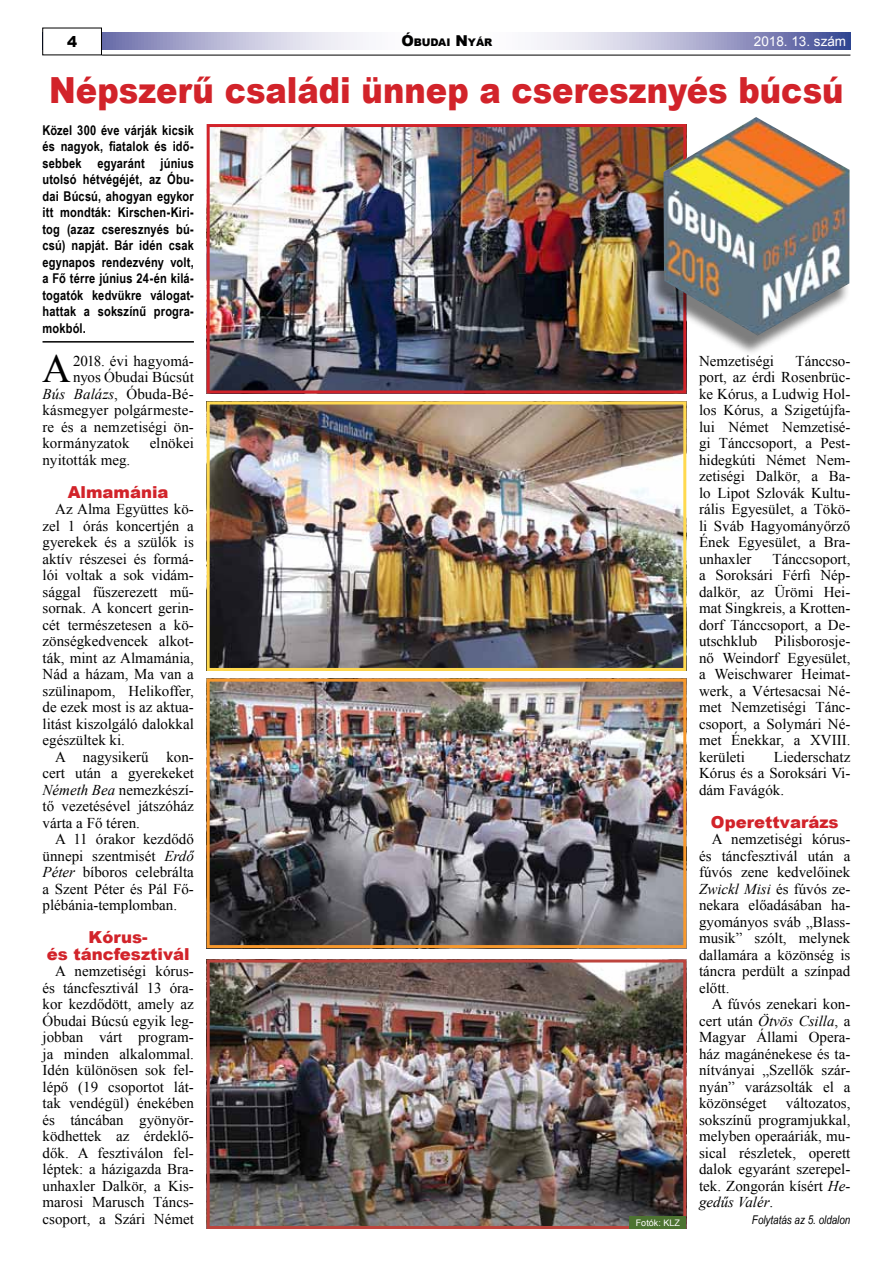
<style>
.page{position:relative;width:893px;height:1263px;background:#fff}
.page>*{position:absolute;margin:0;border:0;box-sizing:border-box;transform-origin:0 0}
.t1{font:39.9px "Times New Roman";color:#000}
.t2{font:900 36px "Arial";color:#d2232a;scale:.89 1}
.t3{font:900 16.5px/16.5px "Arial";color:#d2232a;text-align:center}
.t4{font:15px/16.5px "Times New Roman";color:#000;text-align:justify}
.t5{font:900 15px "Arial";color:#000}
.t6{font:700 13.5px/16.5px "Arial Narrow";letter-spacing:.01em;color:#000;text-align:justify}
.t7{font:13.5px "Arial";color:#fff}
.t8{font:italic 12px "Arial Narrow";color:#000}
.t9{font:900 10.5px "Arial";color:#000}
.t10{font:9px "Arial";color:#fff}
.s1{font-size:15px}
.s2{font-style:italic}
</style>
<div class="page">
<svg style="left:102px;top:33px;width:748px;height:17px"></svg>
<hr style="left:102px;top:55px;width:748px;height:1px;background:#000">
<hr style="left:43px;top:341px;width:151px;height:2px;background:#000">
<img style="left:211px;top:128px;width:471px;height:261px">
<div style="left:207px;top:124px;width:479px;height:269px;border:3px solid #d2232a"></div>
<img style="left:211px;top:405px;width:471px;height:262px">
<div style="left:207px;top:401px;width:479px;height:270px;border:3px solid #ffd94f"></div>
<img style="left:211px;top:683px;width:471px;height:261px">
<div style="left:207px;top:679px;width:479px;height:269px;border:3px solid #f8992d"></div>
<img style="left:211px;top:963px;width:471px;height:262px">
<div style="left:207px;top:959px;width:479px;height:270px;border:3px solid #bd443d"></div>
<div style="left:629px;top:1216px;width:57px;height:13px;background:#4d7331"></div>
<div style="left:647px;top:122px;width:203px;height:234px;background:#000;opacity:.51"></div>
<img style="left:663px;top:117px;width:186px;height:219px">
<p class="t5" style="left:67px;top:31px;width:12px">4</p>
<p class="t9" style="left:401px;top:34px;width:93px"><span class="s1">Ó</span>BUDAI <span class="s1">N</span>YÁR</p>
<p class="t7" style="left:754px;top:33px;width:94px">2018. 13. szám</p>
<h2 class="t2" style="left:49px;top:64px;width:894px">Népszerű családi ünnep a cseresznyés búcsú</h2>
<p class="t6" style="left:43px;top:121px;width:153px">Közel 300 éve várják kicsik és nagyok, fiatalok és idő&shy;sebbek egyaránt június utolsó hétvégéjét, az Óbu&shy;dai Búcsú, ahogyan egykor itt mondták: Kirschen-Kiri&shy;tog (azaz cseresznyés bú&shy;csú) napját. Bár idén csak egynapos rendezvény volt, a Fő térre június 24-én kilá&shy;togatók kedvükre válogat&shy;hattak a sokszínű progra&shy;mokból.</p>
<h1 class="t1" style="left:42px;top:342px;width:30px">A</h1>
<p class="t4" style="left:73px;top:352px;width:122px">2018. évi hagyomá-</p>
<p class="t4" style="left:73px;top:369px;width:122px">nyos Óbudai Búcsút</p>
<p class="t4" style="left:43px;top:385px;width:153px"><span class="s2">Bús Balázs</span>, Óbuda-Bé-</p>
<p class="t4" style="left:43px;top:402px;width:153px">kásmegyer polgármeste-</p>
<p class="t4" style="left:43px;top:418px;width:153px">re és a nemzetiségi ön-</p>
<p class="t4" style="left:43px;top:435px;width:88px">kormányzatok</p>
<p class="t4" style="left:150px;top:435px;width:46px">elnökei</p>
<p class="t4" style="left:43px;top:451px;width:89px">nyitották meg.</p>
<p class="t3" style="left:68px;top:483px;width:102px">Almamánia</p>
<p class="t4" style="left:43px;top:501px;width:153px;text-indent:13px">Az Alma Együttes kö&shy;zel 1 órás koncertjén a gyerekek és a szülők is aktív részesei és formá&shy;lói voltak a sok vidám&shy;sággal fűszerezett mű&shy;sornak. A koncert gerin&shy;cét természetesen a kö&shy;zönségkedvencek alkot&shy;ták, mint az Almamánia, Nád a házam, Ma van a szülinapom, Helikoffer, de ezek most is az aktua&shy;litást kiszolgáló dalokkal egészültek ki.</p>
<p class="t4" style="left:43px;top:748px;width:153px;text-indent:13px">A nagysikerű kon&shy;cert után a gyerekeket <span class="s2">Németh Bea</span> nemezkészí&shy;tő vezetésével játszóház várta a Fő téren.</p>
<p class="t4" style="left:43px;top:831px;width:153px;text-indent:13px">A 11 órakor kezdődő ünnepi szentmisét <span class="s2">Erdő Péter</span> bíboros celebrálta a Szent Péter és Pál Fő&shy;plébánia-templomban.</p>
<p class="t3" style="left:47px;top:928px;width:144px">Kórus-<br>és táncfesztivál</p>
<p class="t4" style="left:43px;top:963px;width:153px;text-indent:13px">A nemzetiségi kórus&shy;és táncfesztivál 13 óra&shy;kor kezdődött, amely az Óbudai Búcsú egyik leg&shy;jobban várt program&shy;ja minden alkalommal.<br>Idén különösen sok fel&shy;lépő (19 csoportot lát&shy;tak vendégül) énekében és táncában gyönyör&shy;ködhettek az érdeklő&shy;dők. A fesztiválon fel&shy;léptek: a házigazda Bra&shy;unhaxler Dalkör, a Kis&shy;marosi Marusch Tánc - csoport, a Szári Német</p>
<p class="t10" style="left:636px;top:1217px;width:46px">Fotók: KLZ</p>
<p class="t4" style="left:699px;top:352px;width:76px">Nemzetiségi</p>
<p class="t4" style="left:699px;top:352px;width:153px;text-indent:96px">Tánccso&shy;port, az érdi Rosenbrüc&shy;ke Kórus, a Ludwig Hol&shy;los Kórus, a Szigetújfa&shy;lui Német Nemzetisé&shy;gi Tánccsoport, a Pest&shy;hidegkúti Német Nem&shy;zetiségi Dalkör, a Ba&shy;lo Lipot Szlovák Kultu&shy;rális Egyesület, a Tökö&shy;li Sváb Hagyományőrző Ének Egyesület, a Bra&shy;unhaxler</p>
<p class="t4" style="left:699px;top:550px;width:153px;text-indent:73px">Tánccsoport, a Soroksári Férfi Nép&shy;dalkör, az Ürömi Hei&shy;mat Singkreis, a Krotten&shy;dorf Tánccsoport, a De&shy;utschklub Pilisborosje&shy;nő Weindorf Egyesület, a Weischwarer Heimat&shy;werk, a Vértesacsai Né&shy;met Nemzetiségi Tánc&shy;csoport, a Solymári Né&shy;met Énekkar, a XVIII. kerületi</p>
<p class="t4" style="left:699px;top:748px;width:153px;text-indent:75px">Liederschatz Kórus és a Soroksári Vi&shy;dám Favágók.</p>
<p class="t3" style="left:711px;top:813px;width:129px">Operettvarázs</p>
<p class="t4" style="left:699px;top:831px;width:153px;text-indent:13px">A nemzetiségi kórus&shy;és táncfesztivál után a fúvós zene kedvelőinek <span class="s2">Zwickl Misi</span> és fúvós ze&shy;nekara előadásában ha&shy;gyományos sváb „Blass&shy;musik” szólt, melynek dallamára a közönség is táncra perdült a színpad előtt.</p>
<p class="t4" style="left:699px;top:996px;width:153px;text-indent:13px">A fúvós zenekari kon&shy;cert után <span class="s2">Ötvös Csilla</span>, a Magyar Állami Opera&shy;ház magánénekese és ta&shy;nítványai „Szellők szár&shy;nyán” varázsolták el a közönséget</p>
<p class="t4" style="left:699px;top:1095px;width:153px;text-indent:87px">változatos, sokszínű programjukkal, melyben operaáriák, mu&shy;sical részletek, operett dalok egyaránt szerepel&shy;tek. Zongorán kísért <span class="s2">He&shy;gedűs Valér</span>.</p>
<p class="t8" style="left:752px;top:1211px;width:100px">Folytatás az 5. oldalon</p>
</div>
